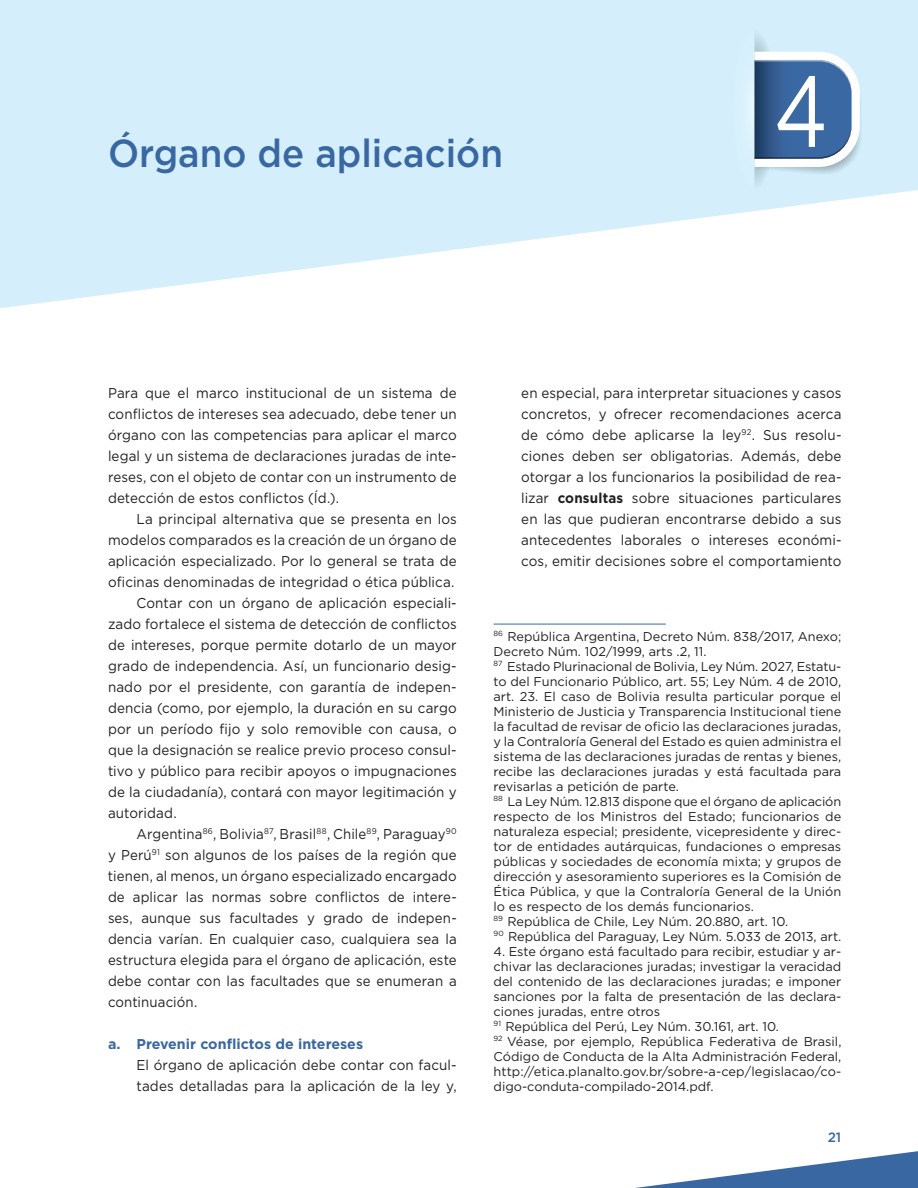
<style>
.page{position:relative;width:918px;height:1188px;background:#fff}
.page>*{position:absolute;margin:0;border:0;box-sizing:border-box;transform-origin:0 0}
.t1{font:100.65px "Gotham";color:#fff;scale:.8 1}
.t2{font:500 39px "Gotham";color:#3967a2;scale:.94 1}
.t3{font:14.25px/21px "Gotham";letter-spacing:.01em;color:#231f20;text-align:justify;scale:.94 1}
.t4{font:14.25px "Gotham";letter-spacing:.01em;color:#231f20;scale:.93 1}
.t5{font:700 14.25px "Gotham";color:#3967a2}
.t6{font:500 13.5px "Gotham";color:#3967a2}
.t7{font:12.75px/15px "Gotham";color:#231f20}
.s1{font-weight:700}
</style>
<div class="page">
<svg style="left:0;top:0;width:918px;height:308px;fill:#d4effb"></svg>
<svg style="left:732px;top:29px;width:130px;height:160px;background:#93b2ce"></svg>
<svg style="left:635px;top:1151px;width:283px;height:37px"></svg>
<hr style="left:494px;top:624px;width:172px;height:1px;background:#3967a2">
<h2 class="t2" style="left:108px;top:128px;width:422px">Órgano de aplicación</h2>
<h1 class="t1" style="left:774px;top:47px;width:69px">4</h1>
<p class="t3" style="left:108px;top:382px;width:373px">Para que el marco institucional de un sistema de conflictos de intereses sea adecuado, debe tener un órgano con las competencias para aplicar el marco legal y un sistema de declaraciones juradas de inte&shy;reses, con el objeto de contar con un instrumento de detección de estos conflictos (Íd.).</p>
<p class="t3" style="left:137px;top:508px;width:342px">La principal alternativa que se presenta en los</p>
<p class="t3" style="left:108px;top:529px;width:373px">modelos comparados es la creación de un órgano de</p>
<p class="t3" style="left:108px;top:550px;width:372px">aplicación especializado. Por lo general se trata de</p>
<p class="t3" style="left:108px;top:571px;width:368px">oficinas denominadas de integridad o ética pública.</p>
<p class="t3" style="left:136px;top:592px;width:342px">Contar con un órgano de aplicación especiali-</p>
<p class="t3" style="left:108px;top:613px;width:372px">zado fortalece el sistema de detección de conflictos</p>
<p class="t3" style="left:108px;top:634px;width:373px">de intereses, porque permite dotarlo de un mayor</p>
<p class="t3" style="left:108px;top:655px;width:373px">grado de independencia. Así, un funcionario desig-</p>
<p class="t3" style="left:108px;top:676px;width:373px">nado por el presidente, con garantía de indepen-</p>
<p class="t3" style="left:108px;top:697px;width:372px">dencia (como, por ejemplo, la duración en su cargo</p>
<p class="t3" style="left:108px;top:718px;width:373px">por un período fijo y solo removible con causa, o</p>
<p class="t3" style="left:108px;top:739px;width:373px">que la designación se realice previo proceso consul-</p>
<p class="t3" style="left:108px;top:760px;width:372px">tivo y público para recibir apoyos o impugnaciones</p>
<p class="t3" style="left:108px;top:781px;width:373px">de la ciudadanía), contará con mayor legitimación y</p>
<p class="t3" style="left:108px;top:802px;width:72px">autoridad.</p>
<p class="t4" style="left:136px;top:825px;width:346px">Argentina<sup>86</sup>, Bolivia<sup>87</sup>, Brasil<sup>88</sup>, Chile<sup>89</sup>, Paraguay<sup>90</sup></p>
<p class="t4" style="left:108px;top:846px;width:376px">y Perú<sup>91</sup> son algunos de los países de la región que</p>
<p class="t4" style="left:108px;top:867px;width:376px">tienen, al menos, un órgano especializado encargado</p>
<p class="t4" style="left:108px;top:888px;width:377px">de aplicar las normas sobre conflictos de intere-</p>
<p class="t4" style="left:108px;top:909px;width:377px">ses, aunque sus facultades y grado de indepen-</p>
<p class="t4" style="left:108px;top:930px;width:377px">dencia varían. En cualquier caso, cualquiera sea la</p>
<p class="t4" style="left:108px;top:951px;width:376px">estructura elegida para el órgano de aplicación, este</p>
<p class="t4" style="left:108px;top:972px;width:376px">debe contar con las facultades que se enumeran a</p>
<p class="t4" style="left:108px;top:993px;width:95px">continuación.</p>
<p class="t5" style="left:108px;top:1035px;width:257px">a. Prevenir conflictos de intereses</p>
<p class="t3" style="left:136px;top:1054px;width:342px">El órgano de aplicación debe contar con facul&shy;tades detalladas para la aplicación de la ley y,</p>
<p class="t3" style="left:521px;top:382px;width:342px">en especial, para interpretar situaciones y casos concretos, y ofrecer recomendaciones acerca de cómo debe aplicarse la ley<sup>92</sup>. Sus resolu&shy;ciones deben ser obligatorias. Además, debe otorgar a los funcionarios la posibilidad de rea&shy;lizar <span class="s1">consultas</span> sobre situaciones particulares en las que pudieran encontrarse debido a sus antecedentes laborales o intereses económi&shy;cos, emitir decisiones sobre el comportamiento</p>
<p class="t7" style="left:494px;top:629px;width:349px"><sup>86</sup> República Argentina, Decreto Núm. 838/2017, Anexo; Decreto Núm. 102/1999, arts .2, 11.<br><sup>87</sup> Estado Plurinacional de Bolivia, Ley Núm. 2027, Estatu&shy;to del Funcionario Público, art. 55; Ley Núm. 4 de 2010, art. 23. El caso de Bolivia resulta particular porque el Ministerio de Justicia y Transparencia Institucional tiene la facultad de revisar de oficio las declaraciones juradas, y la Contraloría General del Estado es quien administra el sistema de las declaraciones juradas de rentas y bienes, recibe las declaraciones juradas y está facultada para revisarlas a petición de parte.<br><sup>88</sup> La Ley Núm. 12.813 dispone que el órgano de aplicación respecto de los Ministros del Estado; funcionarios de naturaleza especial; presidente, vicepresidente y direc&shy;tor de entidades autárquicas, fundaciones o empresas públicas y sociedades de economía mixta; y grupos de dirección y asesoramiento superiores es la Comisión de Ética Pública, y que la Contraloría General de la Unión lo es respecto de los demás funcionarios.<br><sup>89</sup> República de Chile, Ley Núm. 20.880, art. 10.<br><sup>90</sup> República del Paraguay, Ley Núm. 5.033 de 2013, art.</p>
<p class="t7" style="left:494px;top:944px;width:349px">4. Este órgano está facultado para recibir, estudiar y ar&shy;chivar las declaraciones juradas; investigar la veracidad del contenido de las declaraciones juradas; e imponer sanciones por la falta de presentación de las declara&shy;ciones juradas, entre otros<br><sup>91</sup> República del Perú, Ley Núm. 30.161, art. 10.<br><sup>92</sup> Véase, por ejemplo, República Federativa de Brasil, Código de Conducta de la Alta Administración Federal, http://etica.planalto.gov.br/sobre-a-cep/legislacao/co&shy;digo-conduta-compilado-2014.pdf.</p>
<p class="t6" style="left:828px;top:1128px;width:15px">21</p>
</div>
